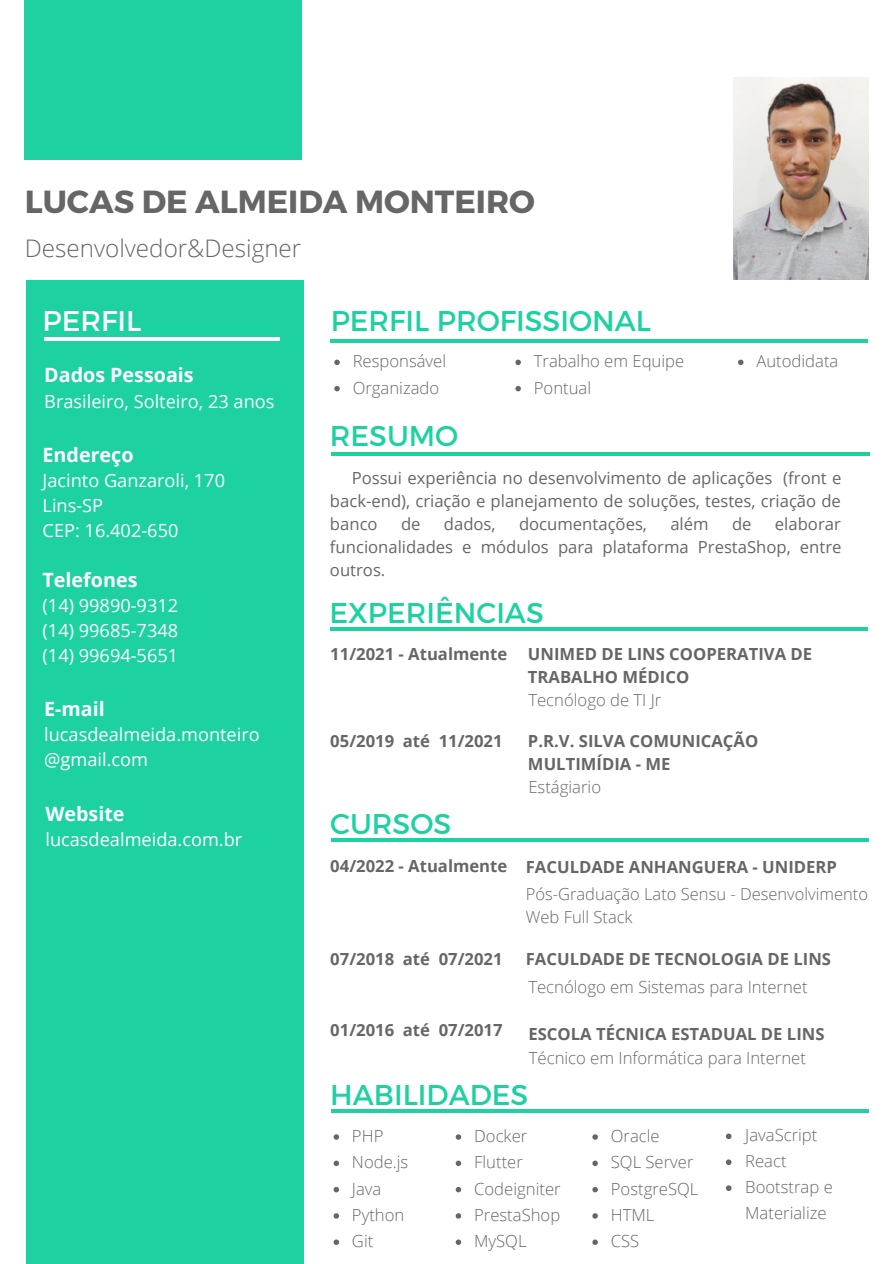
<style>
.page{position:relative;width:894px;height:1264px;background:#fff}
.page>*{position:absolute;margin:0;border:0;box-sizing:border-box;transform-origin:0 0}
.t1{font:700 31.95px "Montserrat";color:#666}
.t2{font:28.5px "Montserrat";color:#1dd1a1}
.t3{font:28.5px "Montserrat";color:#fff}
.t4{font:300 24.15px "Open Sans";color:#666}
.t5{font:700 19.65px "Open Sans";color:#fff}
.t6{font:18.15px/24.8px "Open Sans";color:#fff}
.t7{font:300 16.65px/26px "Open Sans";color:#666}
.t8{font:700 16.65px/23px "Open Sans";color:#666}
.t9{font:16.65px/23px "Open Sans";color:#666;text-align:justify}
.t10{font:300 16.5px/22.5px "Open Sans";color:#666}
</style>
<div class="page">
<div style="left:25px;top:0;width:277px;height:159px;background:#1dd1a1"></div>
<div style="left:26px;top:280px;width:277px;height:758px;background:#1dd1a1"></div>
<hr style="left:44px;top:337px;width:235px;height:4px;background:#fff">
<div style="left:26px;top:1016px;width:277px;height:247px;background:#1dd1a1"></div>
<hr style="left:331px;top:452px;width:538px;height:4px;background:#1dd1a1">
<hr style="left:331px;top:838px;width:537px;height:3px;background:#1dd1a1">
<hr style="left:331px;top:1109px;width:537px;height:3px;background:#1dd1a1">
<hr style="left:330px;top:627px;width:537px;height:3px;background:#1dd1a1">
<hr style="left:330px;top:339px;width:537px;height:3px;background:#1dd1a1">
<svg style="left:334px;top:359px;width:6px;height:6px"></svg>
<svg style="left:334px;top:386px;width:6px;height:5px"></svg>
<svg style="left:515px;top:359px;width:5px;height:6px"></svg>
<svg style="left:515px;top:386px;width:5px;height:5px"></svg>
<svg style="left:738px;top:359px;width:5px;height:6px"></svg>
<svg style="left:333px;top:1134px;width:6px;height:5px"></svg>
<svg style="left:333px;top:1160px;width:6px;height:6px"></svg>
<svg style="left:333px;top:1186px;width:6px;height:6px"></svg>
<svg style="left:333px;top:1213px;width:6px;height:5px"></svg>
<svg style="left:333px;top:1239px;width:6px;height:5px"></svg>
<svg style="left:455px;top:1134px;width:6px;height:5px"></svg>
<svg style="left:455px;top:1160px;width:6px;height:6px"></svg>
<svg style="left:455px;top:1186px;width:6px;height:6px"></svg>
<svg style="left:455px;top:1213px;width:6px;height:5px"></svg>
<svg style="left:455px;top:1239px;width:6px;height:5px"></svg>
<svg style="left:725px;top:1133px;width:6px;height:6px"></svg>
<svg style="left:725px;top:1159px;width:6px;height:5px"></svg>
<svg style="left:725px;top:1185px;width:6px;height:5px"></svg>
<svg style="left:592px;top:1134px;width:5px;height:5px"></svg>
<svg style="left:592px;top:1160px;width:5px;height:6px"></svg>
<svg style="left:592px;top:1187px;width:5px;height:5px"></svg>
<svg style="left:592px;top:1213px;width:5px;height:5px"></svg>
<svg style="left:592px;top:1239px;width:5px;height:5px"></svg>
<img style="left:733px;top:77px;width:135px;height:203px">
<p class="t1" style="left:25px;top:180px;width:511px">LUCAS DE ALMEIDA MONTEIRO</p>
<p class="t4" style="left:25px;top:231px;width:278px">Desenvolvedor&amp;Designer</p>
<p class="t3" style="left:43px;top:302px;width:100px">PERFIL</p>
<p class="t5" style="left:44px;top:361px;width:151px">Dados Pessoais</p>
<p class="t6" style="left:44px;top:388px;width:232px">Brasileiro, Solteiro, 23 anos</p>
<p class="t5" style="left:43px;top:441px;width:92px">Endereço</p>
<p class="t6" style="left:43px;top:468px;width:184px">Jacinto Ganzaroli, 170</p>
<p class="t6" style="left:43px;top:492px;width:62px">Lins-SP</p>
<p class="t6" style="left:43px;top:517px;width:137px">CEP: 16.402-650</p>
<p class="t5" style="left:43px;top:566px;width:96px">Telefones</p>
<p class="t6" style="left:43px;top:593px;width:137px">(14) 99890-9312</p>
<p class="t6" style="left:43px;top:618px;width:137px">(14) 99685-7348</p>
<p class="t6" style="left:43px;top:642px;width:137px">(14) 99694-5651</p>
<p class="t5" style="left:44px;top:695px;width:62px">E-mail</p>
<p class="t6" style="left:44px;top:722px;width:217px">lucasdealmeida.monteiro @gmail.com</p>
<p class="t5" style="left:45px;top:799px;width:81px">Website</p>
<p class="t6" style="left:45px;top:826px;width:198px">lucasdealmeida.com.br</p>
<p class="t2" style="left:330px;top:302px;width:322px">PERFIL PROFISSIONAL</p>
<p class="t7" style="left:352px;top:348px;width:95px">Responsável</p>
<p class="t7" style="left:352px;top:374px;width:88px">Organizado</p>
<p class="t7" style="left:533px;top:348px;width:152px">Trabalho em Equipe</p>
<p class="t7" style="left:533px;top:374px;width:59px">Pontual</p>
<p class="t7" style="left:756px;top:348px;width:83px">Autodidata</p>
<p class="t2" style="left:330px;top:417px;width:130px">RESUMO</p>
<p class="t9" style="left:330px;top:466px;width:513px;text-indent:22px">Possui experiência no desenvolvimento de aplicações (front e back-end), criação e planejamento de soluções, testes, criação de banco</p>
<p class="t9" style="left:401px;top:512px;width:21px">de</p>
<p class="t9" style="left:444px;top:512px;width:53px">dados,</p>
<p class="t9" style="left:519px;top:512px;width:129px">documentações,</p>
<p class="t9" style="left:670px;top:512px;width:40px">além</p>
<p class="t9" style="left:731px;top:512px;width:21px">de</p>
<p class="t9" style="left:330px;top:512px;width:513px;text-indent:445px">elaborar funcionalidades e módulos para plataforma PrestaShop, entre outros.</p>
<p class="t2" style="left:329px;top:594px;width:216px">EXPERIÊNCIAS</p>
<p class="t8" style="left:330px;top:642px;width:178px">11/2021 - Atualmente</p>
<p class="t8" style="left:528px;top:642px;width:286px">UNIMED DE LINS COOPERATIVA DE<br>TRABALHO MÉDICO</p>
<p class="t7" style="left:528px;top:686px;width:134px">Tecnólogo de TI Jr</p>
<p class="t8" style="left:330px;top:729px;width:174px">05/2019 até 11/2021</p>
<p class="t8" style="left:528px;top:729px;width:232px">P.R.V. SILVA COMUNICAÇÃO<br>MULTIMÍDIA - ME</p>
<p class="t7" style="left:528px;top:773px;width:74px">Estágiario</p>
<p class="t2" style="left:330px;top:805px;width:122px">CURSOS</p>
<p class="t8" style="left:330px;top:854px;width:178px">04/2022 - Atualmente</p>
<p class="t8" style="left:525px;top:855px;width:312px">FACULDADE ANHANGUERA - UNIDERP</p>
<p class="t10" style="left:525px;top:882px;width:344px">Pós-Graduação Lato Sensu - Desenvolvimento<br>Web Full Stack</p>
<p class="t8" style="left:330px;top:947px;width:174px">07/2018 até 07/2021</p>
<p class="t8" style="left:525px;top:947px;width:306px">FACULDADE DE TECNOLOGIA DE LINS</p>
<p class="t7" style="left:528px;top:973px;width:280px">Tecnólogo em Sistemas para Internet</p>
<p class="t8" style="left:330px;top:1018px;width:174px">01/2016 até 07/2017</p>
<p class="t8" style="left:528px;top:1022px;width:297px">ESCOLA TÉCNICA ESTADUAL DE LINS</p>
<p class="t7" style="left:528px;top:1044px;width:278px">Técnico em Informática para Internet</p>
<p class="t2" style="left:330px;top:1076px;width:199px">HABILIDADES</p>
<p class="t7" style="left:352px;top:1122px;width:33px">PHP</p>
<p class="t7" style="left:352px;top:1148px;width:58px">Node.js</p>
<p class="t7" style="left:352px;top:1175px;width:31px">Java</p>
<p class="t7" style="left:352px;top:1201px;width:54px">Python</p>
<p class="t7" style="left:352px;top:1227px;width:23px">Git</p>
<p class="t7" style="left:474px;top:1122px;width:55px">Docker</p>
<p class="t7" style="left:474px;top:1148px;width:50px">Flutter</p>
<p class="t7" style="left:474px;top:1175px;width:88px">Codeigniter</p>
<p class="t7" style="left:474px;top:1201px;width:88px">PrestaShop</p>
<p class="t7" style="left:474px;top:1227px;width:54px">MySQL</p>
<p class="t7" style="left:610px;top:1122px;width:50px">Oracle</p>
<p class="t7" style="left:610px;top:1148px;width:84px">SQL Server</p>
<p class="t7" style="left:610px;top:1175px;width:89px">PostgreSQL</p>
<p class="t7" style="left:610px;top:1201px;width:45px">HTML</p>
<p class="t7" style="left:610px;top:1227px;width:30px">CSS</p>
<p class="t7" style="left:745px;top:1121px;width:74px">JavaScript</p>
<p class="t7" style="left:745px;top:1147px;width:43px">React</p>
<p class="t7" style="left:745px;top:1173px;width:89px">Bootstrap e<br>Materialize</p>
</div>
